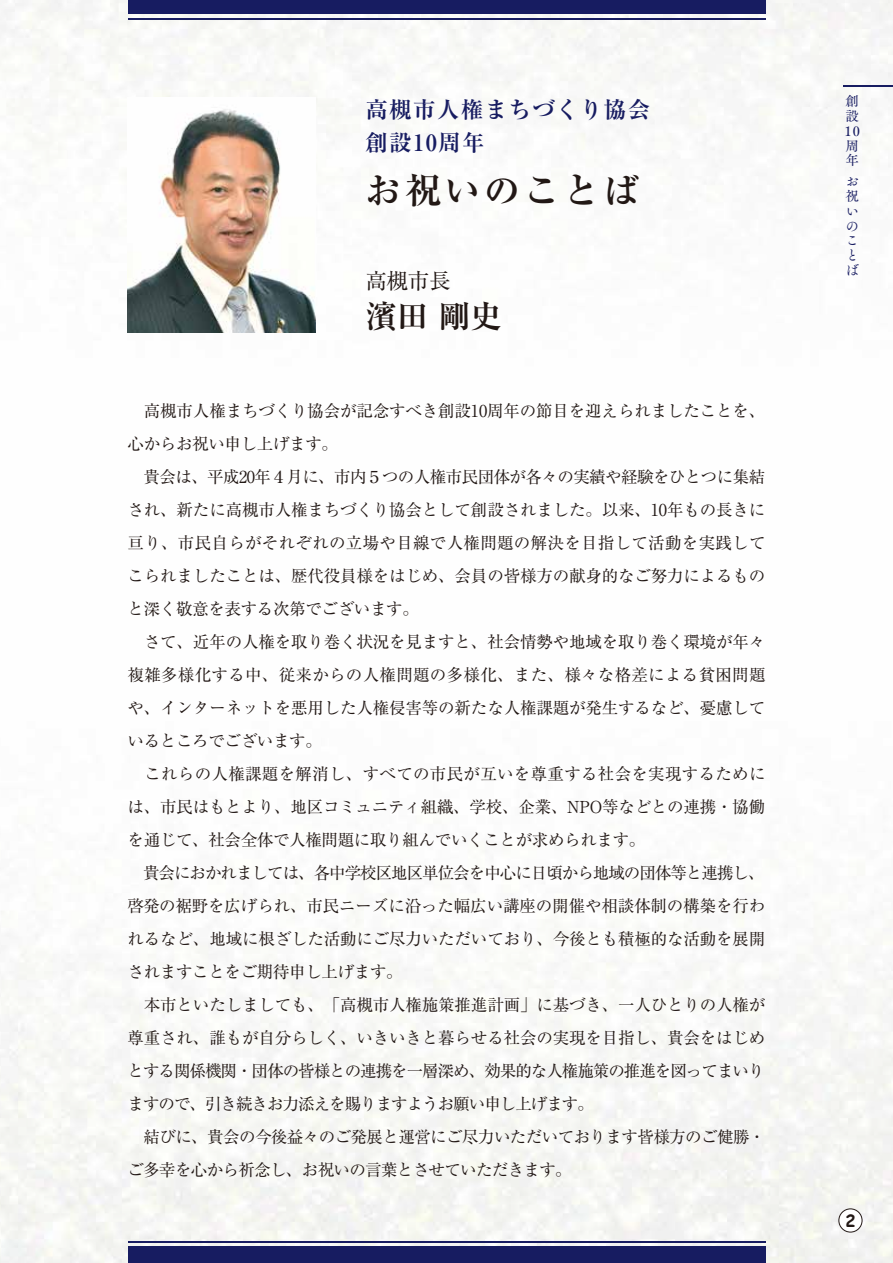
<style>
.page{position:relative;width:893px;height:1263px;background:#fff}
.page>*{position:absolute;margin:0;border:0;box-sizing:border-box;transform-origin:0 0}
.t1{font:700 36px "Ryumin Pro";letter-spacing:.1em;color:#221815}
.t2{font:700 31.5px "Ryumin Pro";color:#221815}
.t3{font:700 22.5px/33px "Ryumin Pro";letter-spacing:.06em;color:#171c61}
.t4{font:21.6px "Ryumin Pro";color:#221815}
.t5{font:700 16.65px "Comic Sans MS";color:#221815}
.t6{font:16.5px/33px "Ryumin Pro";letter-spacing:-.01em;color:#221815}
.t7{font:13.5px/14.9px "Tsuku A Old Min Pr 6 M";color:#171c61}
</style>
<div class="page">
<div style="left:0;top:883px;width:893px;height:380px;background:#f8f8f6"></div>
<img style="left:0;top:0;width:893px;height:333px">
<div style="left:128px;top:1247px;width:637px;height:16px;background:#171c61"></div>
<hr style="left:128px;top:1241px;width:637px;height:2px;background:#171c61">
<img style="left:128px;top:98px;width:188px;height:235px">
<div style="left:128px;top:0;width:637px;height:14px;background:#171c61"></div>
<hr style="left:128px;top:18px;width:637px;height:1px;background:#171c61">
<hr style="left:843px;top:85px;width:50px;height:1px;background:#171c61">
<div style="left:839px;top:1209px;width:23px;height:23px;background:#fff;border-radius:50%"></div>
<div style="left:838px;top:1208px;width:24px;height:24px;border:1px solid #221815;border-radius:50%"></div>
<h3 class="t3" style="left:365px;top:92px;width:286px">高槻市人権まちづくり協会創設10周年</h3>
<h1 class="t1" style="left:365px;top:162px;width:275px">お祝いのことば</h1>
<h3 class="t4" style="left:365px;top:263px;width:87px">高槻市長</h3>
<h2 class="t2" style="left:365px;top:291px;width:138px">濱田 剛史</h2>
<p class="t6" style="left:128px;top:393px;width:639px">　高槻市人権まちづくり協会が記念すべき創設10周年の節目を迎えられましたことを、心からお祝い申し上げます。<br>　貴会は、平成20年４月に、市内５つの人権市民団体が各々の実績や経験をひとつに集結され、新たに高槻市人権まちづくり協会として創設されました。以来、10年もの長きに亘り、市民自らがそれぞれの立場や目線で人権問題の解決を目指して活動を実践してこられましたことは、歴代役員様をはじめ、会員の皆様方の献身的なご努力によるものと深く敬意を表する次第でございます。<br>　さて、近年の人権を取り巻く状況を見ますと、社会情勢や地域を取り巻く環境が年々複雑多様化する中、従来からの人権問題の多様化、また、様々な格差による貧困問題や、インターネットを悪用した人権侵害等の新たな人権課題が発生するなど、憂慮しているところでございます。<br>　これらの人権課題を解消し、すべての市民が互いを尊重する社会を実現するためには、市民はもとより、地区コミュニティ組織、学校、企業、NPO等などとの連携・協働を通じて、社会全体で人権問題に取り組んでいくことが求められます。<br>　貴会におかれましては、各中学校区地区単位会を中心に日頃から地域の団体等と連携し、啓発の裾野を広げられ、市民ニーズに沿った幅広い講座の開催や相談体制の構築を行われるなど、地域に根ざした活動にご尽力いただいており、今後とも積極的な活動を展開されますことをご期待申し上げます。<br>　本市といたしましても、「高槻市人権施策推進計画」に基づき、一人ひとりの人権が尊重され、誰もが自分らしく、いきいきと暮らせる社会の実現を目指し、貴会をはじめとする関係機関・団体の皆様との連携を一層深め、効果的な人権施策の推進を図ってまいりますので、引き続きお力添えを賜りますようお願い申し上げます。<br>　結びに、貴会の今後益々のご発展と運営にご尽力いただいております皆様方のご健勝・ご多幸を心から祈念し、お祝いの言葉とさせていただきます。</p>
<p class="t7" style="left:844px;top:93px;width:17px">創設<br>10周年</p>
<p class="t7" style="left:845px;top:173px;width:15px">お祝いのことば</p>
<p class="t5" style="left:845px;top:1208px;width:12px">2</p>
</div>
